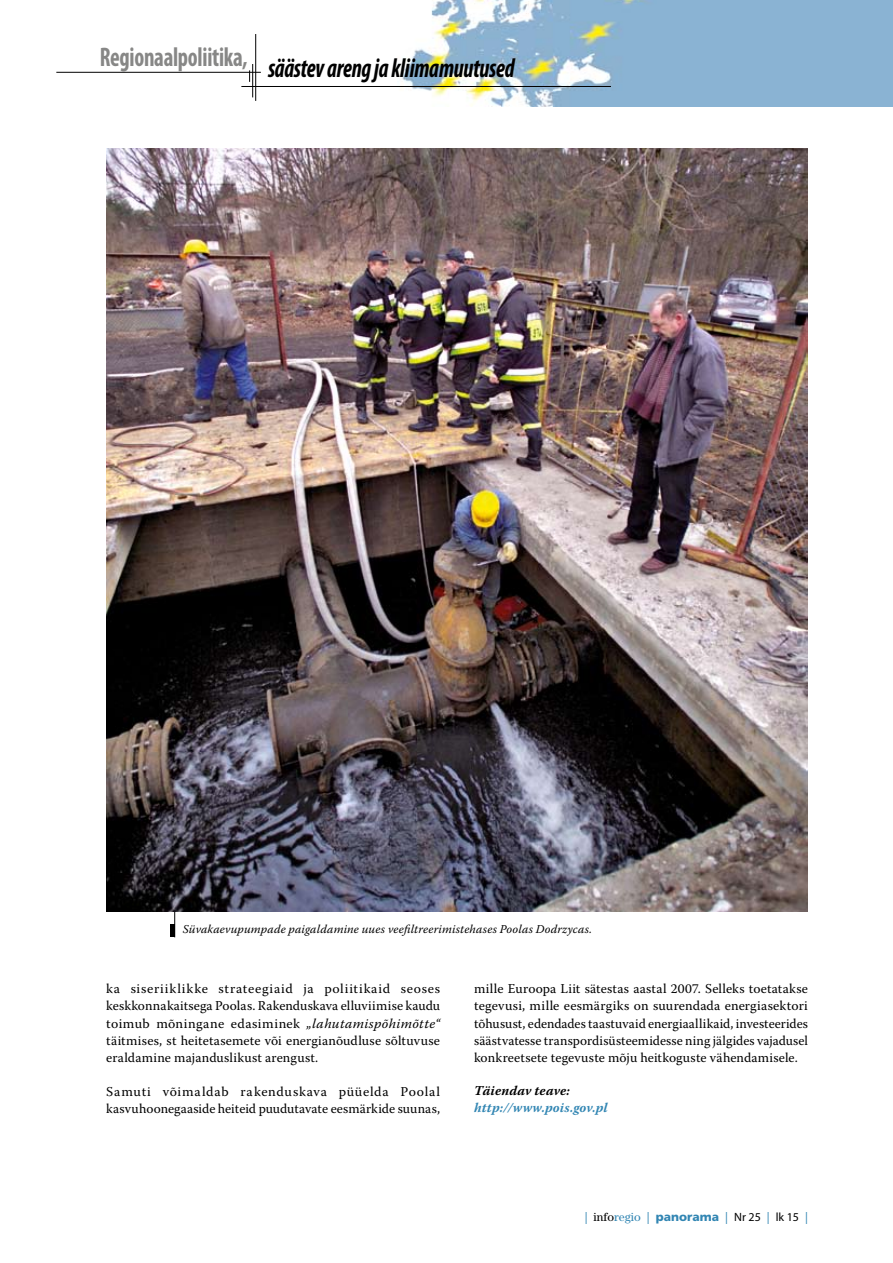
<style>
.page{position:relative;width:893px;height:1263px;background:#fff}
.page>*{position:absolute;margin:0;border:0;box-sizing:border-box;transform-origin:0 0}
.t1{font:italic 700 condensed 27px "Myriad Pro";letter-spacing:-.01em;color:#000;scale:.85 1}
.t2{font:13.5px/17.1px "Warnock Pro";letter-spacing:.015em;color:#000;text-align:justify}
.t3{font:italic 700 13.5px "Warnock Pro";letter-spacing:.01em;color:#3286b3}
.t4{font:italic 700 13.5px "Warnock Pro";letter-spacing:.01em;color:#000}
.t5{font:italic 12px "Warnock Pro";letter-spacing:.015em;color:#000}
.t6{font:900 12px "Frutiger LT Std";color:#3286b3}
.s1{font-style:italic}
.s2{font-family:"Myriad Pro";font-weight:400}
.s3{font-family:"Century Std";font-weight:400;color:#000}
.s4{font-family:"Century Std";font-weight:400}
.s5{font-family:"Myriad Pro";font-weight:400;color:#000}
</style>
<div class="page">
<img style="left:56px;top:0;width:837px;height:106px">
<hr style="left:241px;top:86px;width:370px;height:1px;background:#000">
<hr style="left:56px;top:72px;width:205px;height:1px;background:#000">
<hr style="left:255px;top:34px;width:1px;height:67px;background:#000">
<hr style="left:252px;top:64px;width:1px;height:33px;background:#000">
<hr style="left:170px;top:924px;width:4px;height:13px;background:#000">
<svg style="left:174px;top:912px;width:1px;height:25px"></svg>
<img style="left:106px;top:149px;width:702px;height:763px">
<h1 class="t1" style="left:100px;top:51px;width:489px"><sup>Regionaalpoliitika,</sup> säästev areng ja kliimamuutused</h1>
<p class="t5" style="left:183px;top:922px;width:411px">Süvakaevupumpade paigaldamine uues veefiltreerimistehases Poolas Dodrzycas.</p>
<p class="t2" style="left:106px;top:980px;width:335px">ka siseriiklikke strateegiaid ja poliitikaid seoses keskkonnakaitsega Poolas. Rakenduskava elluviimise kaudu toimub mõningane edasiminek <span class="s1">„lahutamispõhimõtte“ </span>täitmises, st heitetasemete või energianõudluse sõltuvuse eraldamine majanduslikust arengust.</p>
<p class="t2" style="left:106px;top:1083px;width:335px">Samuti võimaldab rakenduskava püüelda Poolal kasvuhoonegaaside heiteid puudutavate eesmärkide suunas,</p>
<p class="t2" style="left:474px;top:980px;width:335px">mille Euroopa Liit sätestas aastal 2007. Selleks toetatakse tegevusi, mille eesmärgiks on suurendada energiasektori tõhusust, edendades taastuvaid energiaallikaid, investeerides säästvatesse transpordisüsteemidesse ning jälgides vajadusel konkreetsete tegevuste mõju heitkoguste vähendamisele.</p>
<p class="t4" style="left:474px;top:1083px;width:97px">Täiendav teave:</p>
<p class="t3" style="left:474px;top:1099px;width:135px">http://www.pois.gov.pl</p>
<p class="t6" style="left:585px;top:1209px;width:225px"><span class="s2">|</span> <span class="s3">info</span><span class="s4">regio</span> <span class="s2">|</span> panorama <span class="s2">|</span> <span class="s5">Nr 25</span> <span class="s2">|</span> <span class="s5">lk 15</span> <span class="s2">|</span></p>
</div>
